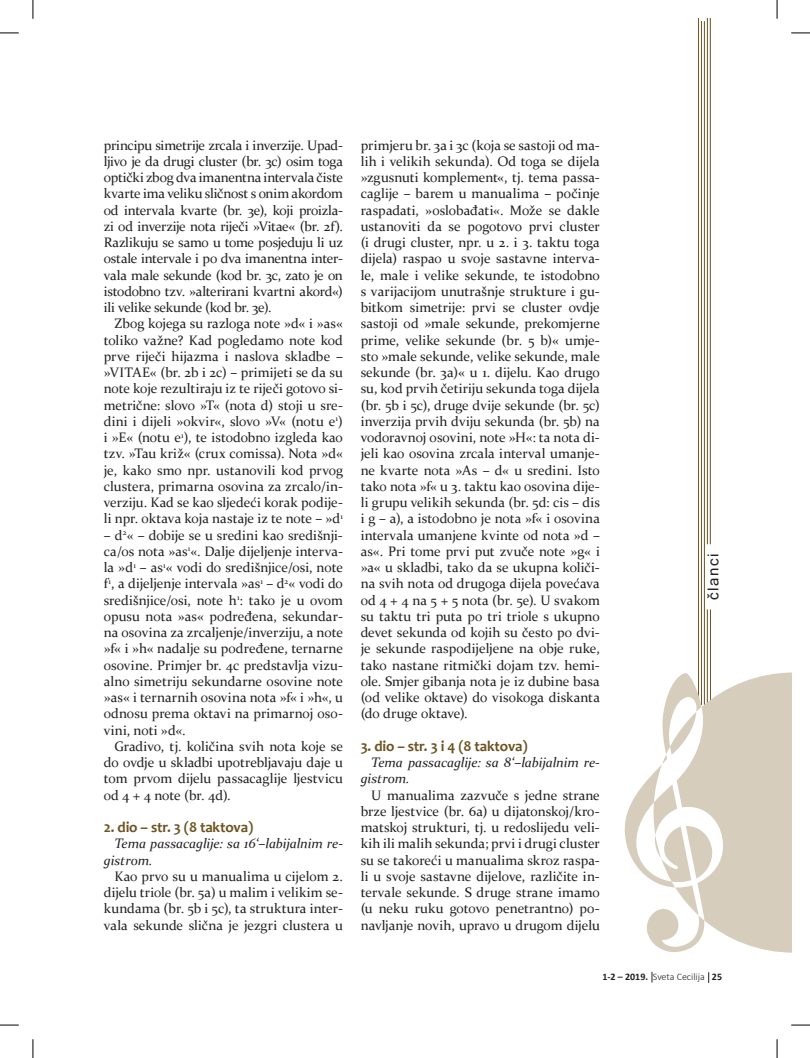
<style>
.page{position:relative;width:810px;height:1058px;background:#fff}
.page>*{position:absolute;margin:0;border:0;box-sizing:border-box;transform-origin:0 0}
.t1{font:700 15px "Candara";letter-spacing:-.01em;color:#6b5220}
.t2{font:15px "Microsoft Sans Serif";letter-spacing:.1em;color:#231f20}
.t3{font:13.75px/16.2px "Constantia";letter-spacing:-.005em;color:#231f20;text-align:justify}
.t4{font:italic 13.75px/16.2px "Constantia";letter-spacing:-.01em;color:#231f20}
.t5{font:300 10px "Calibri";color:#231f20}
.s1{font-weight:700}
</style>
<div class="page">
<hr style="left:701px;top:21px;width:1px;height:684px;background:#6b5220">
<hr style="left:710px;top:19px;width:1px;height:525px;background:#6b5220">
<hr style="left:698px;top:19px;width:1px;height:686px;background:#6b5220">
<hr style="left:707px;top:19px;width:1px;height:525px;background:#6b5220">
<hr style="left:704px;top:21px;width:1px;height:684px;background:#6b5220">
<hr style="left:707px;top:609px;width:1px;height:96px;background:#6b5220">
<hr style="left:710px;top:609px;width:1px;height:96px;background:#6b5220">
<svg style="left:624px;top:671px;width:167px;height:282px"></svg>
<svg style="left:0;top:32px;width:19px;height:2px"></svg>
<svg style="left:791px;top:32px;width:19px;height:2px"></svg>
<svg style="left:0;top:1024px;width:19px;height:2px"></svg>
<svg style="left:791px;top:1024px;width:19px;height:2px"></svg>
<svg style="left:32px;top:0;width:2px;height:19px"></svg>
<svg style="left:32px;top:1039px;width:2px;height:19px"></svg>
<svg style="left:776px;top:0;width:2px;height:19px"></svg>
<svg style="left:776px;top:1039px;width:2px;height:19px"></svg>
<p class="t3" style="left:104px;top:138px;width:241px">principu simetrije zrcala i inverzije. Upad&shy;ljivo je da drugi cluster (br. 3c) osim toga optički zbog dva imanentna intervala čiste kvarte ima veliku sličnost s onim akordom od intervala kvarte (br. 3e), koji proizla&shy;zi od inverzije nota riječi »Vitae« (br. 2f).<br>Razlikuju se samo u tome posjeduju li uz ostale intervale i po dva imanentna inter&shy;vala male sekunde (kod br. 3c, zato je on istodobno tzv. »alterirani kvartni akord«) ili velike sekunde (kod br. 3e).</p>
<p class="t3" style="left:104px;top:317px;width:241px;text-indent:11px">Zbog kojega su razloga note »d« i »as« toliko važne? Kad pogledamo note kod prve riječi hijazma i naslova skladbe – »VITAE« (br. 2b i 2c) – primijeti se da su note koje rezultiraju iz te riječi gotovo si&shy;metrične: slovo »T« (nota d) stoji u sre&shy;dini i dijeli »okvir«, slovo »V« (notu e<sup>1</sup>) i »E« (notu e<sup>1</sup>), te istodobno izgleda kao tzv. »Tau križ« (crux comissa). Nota »d« je, kako smo npr. ustanovili kod prvog clustera, primarna osovina za zrcalo/in&shy;verziju. Kad se kao sljedeći korak podije&shy;li npr. oktava koja nastaje iz te note – »d<sup>1</sup></p>
<p class="t3" style="left:104px;top:528px;width:241px">– d<sup>2</sup>« – dobije se u sredini kao središnji&shy;ca/os nota »as<sup>1</sup>«. Dalje dijeljenje interva&shy;la »d<sup>1</sup> – as<sup>1</sup>« vodi do središnjice/osi, note f<sup>1</sup>, a dijeljenje intervala »as<sup>1</sup> – d<sup>2</sup>« vodi do središnjice/osi, note h<sup>1</sup>: tako je u ovom opusu nota »as« podređena, sekundar&shy;na osovina za zrcaljenje/inverziju, a note »f« i »h« nadalje su podređene, ternarne osovine. Primjer br. 4c predstavlja vizu&shy;alno simetriju sekundarne osovine note »as« i ternarnih osovina nota »f« i »h«, u odnosu prema oktavi na primarnoj oso&shy;vini, noti »d«.</p>
<p class="t3" style="left:104px;top:739px;width:241px;text-indent:11px">Gradivo, tj. količina svih nota koje se do ovdje u skladbi upotrebljavaju daje u tom prvom dijelu passacaglije ljestvicu od 4 + 4 note (br. 4d).</p>
<p class="t1" style="left:104px;top:821px;width:151px">2. dio – str. 3 (8 taktova)</p>
<p class="t4" style="left:104px;top:837px;width:241px;text-indent:11px">Tema passacaglije: sa 16‘–labijalnim re&shy;gistrom.</p>
<p class="t3" style="left:104px;top:869px;width:241px;text-indent:11px">Kao prvo su u manualima u cijelom 2. dijelu triole (br. 5a) u malim i velikim se&shy;kundama (br. 5b i 5c), ta struktura inter&shy;vala sekunde slična je jezgri clustera u</p>
<p class="t3" style="left:361px;top:138px;width:241px">primjeru br. 3a i 3c (koja se sastoji od ma&shy;lih i velikih sekunda). Od toga se dijela »zgusnuti komplement«, tj. tema passa&shy;caglije – barem u manualima – počinje raspadati, »oslobađati«. Može se dakle ustanoviti da se pogotovo prvi cluster (i drugi cluster, npr. u 2. i 3. taktu toga dijela) raspao u svoje sastavne interva&shy;le, male i velike sekunde, te istodobno s varijacijom unutrašnje strukture i gu&shy;bitkom simetrije: prvi se cluster ovdje sastoji od »male sekunde, prekomjerne prime, velike sekunde (br. 5 b)« umje&shy;sto »male sekunde, velike sekunde, male sekunde (br. 3a)« u 1. dijelu. Kao drugo su, kod prvih četiriju sekunda toga dijela (br. 5b i 5c), druge dvije sekunde (br. 5c) inverzija prvih dviju sekunda (br. 5b) na vodoravnoj osovini, note »H«: ta nota di&shy;jeli kao osovina zrcala interval umanje&shy;ne kvarte nota »As – d« u sredini. Isto tako nota »f« u 3. taktu kao osovina dije&shy;li grupu velikih sekunda (br. 5d: cis – dis i g – a), a istodobno je nota »f« i osovina intervala umanjene kvinte od nota »d – as«. Pri tome prvi put zvuče note »g« i »a« u skladbi, tako da se ukupna količi&shy;na svih nota od drugoga dijela povećava od 4 + 4 na 5 + 5 nota (br. 5e). U svakom su taktu tri puta po tri triole s ukupno devet sekunda od kojih su često po dvi&shy;je sekunde raspodijeljene na obje ruke, tako nastane ritmički dojam tzv. hemi&shy;ole. Smjer gibanja nota je iz dubine basa (od velike oktave) do visokoga diskanta (do druge oktave).</p>
<p class="t1" style="left:361px;top:740px;width:169px">3. dio – str. 3 i 4 (8 taktova)</p>
<p class="t4" style="left:361px;top:755px;width:241px;text-indent:11px">Tema passacaglije: sa 8‘–labijalnim re&shy;gistrom.</p>
<p class="t3" style="left:361px;top:788px;width:241px;text-indent:11px">U manualima zazvuče s jedne strane brze ljestvice (br. 6a) u dijatonskoj/kro&shy;matskoj strukturi, tj. u redoslijedu veli&shy;kih ili malih sekunda; prvi i drugi cluster su se takoreći u manualima skroz raspa&shy;li u svoje sastavne dijelove, različite in&shy;tervale sekunde. S druge strane imamo (u neku ruku gotovo penetrantno) po&shy;navljanje novih, upravo u drugom dijelu</p>
<p class="t2" style="left:705px;top:600px;width:48px;rotate:-90deg">članci</p>
<p class="t5" style="left:602px;top:972px;width:121px"><span class="s1">1-2 – 2019.</span> Sveta Cecilija <span class="s1">25</span></p>
</div>
